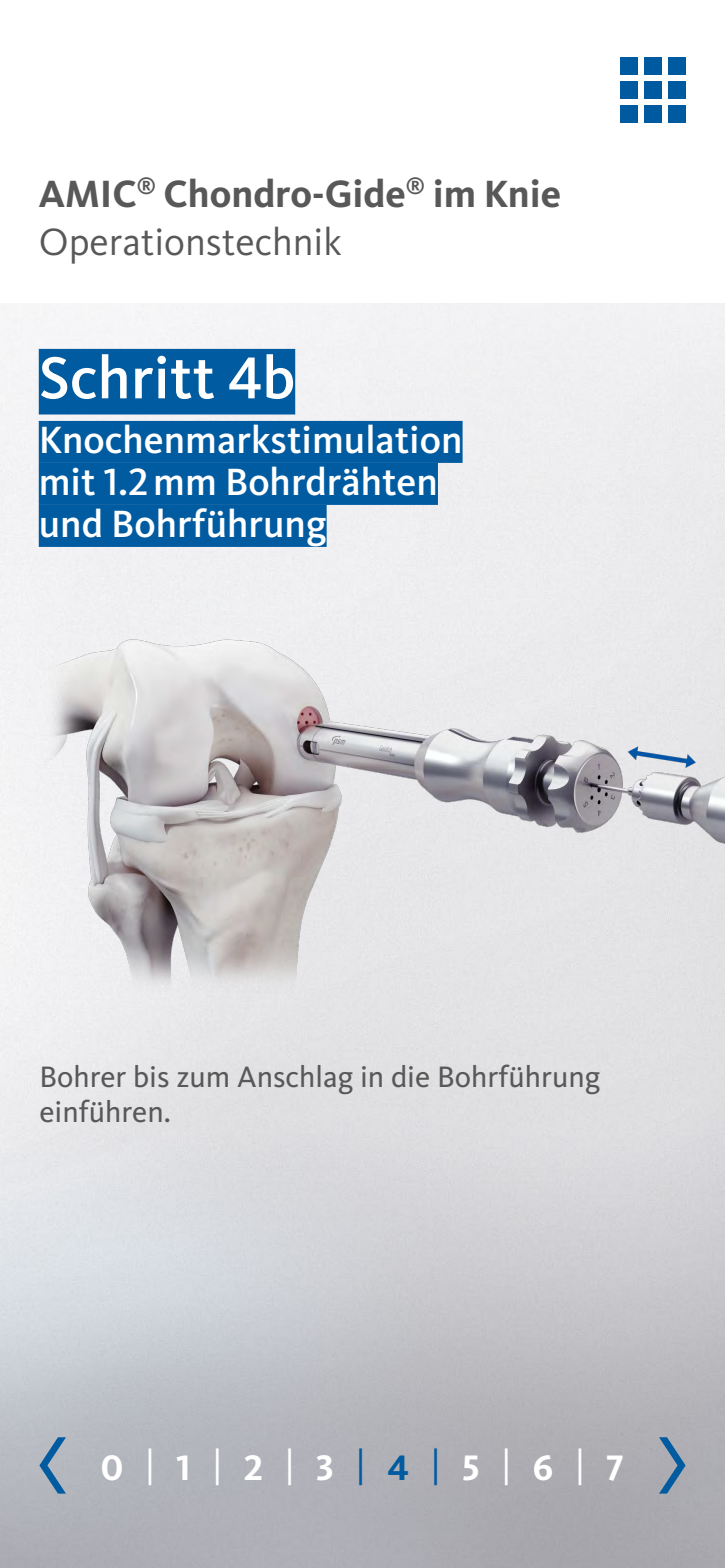
<style>
.page{position:relative;width:725px;height:1568px;background:#fff}
.page>*{position:absolute;margin:0;border:0;box-sizing:border-box;transform-origin:0 0}
.t1{font:500 61.25px "Kievit Pro";color:#fff}
.t2{font:500 39.38px/42px "Kievit Pro";color:#fff}
.t3{font:700 39.38px/48.1px "Kievit Pro";color:#585858}
.t4{font:700 36.75px "Kievit OT";color:#fff}
.t5{font:30.62px/35px "Kievit Pro";color:#585858}
.s1{font-weight:400}
.s2{font-weight:400;color:#005ba0}
.s3{color:#005ba0}
</style>
<div class="page">
<img style="left:0;top:303px;width:724px;height:1265px">
<div style="left:620px;top:106px;width:17px;height:17px;background:#005aa0"></div>
<div style="left:644px;top:106px;width:17px;height:17px;background:#005aa0"></div>
<div style="left:668px;top:106px;width:17px;height:17px;background:#005aa0"></div>
<div style="left:620px;top:82px;width:17px;height:17px;background:#005aa0"></div>
<div style="left:644px;top:82px;width:17px;height:17px;background:#005aa0"></div>
<div style="left:668px;top:82px;width:17px;height:17px;background:#005aa0"></div>
<div style="left:620px;top:57px;width:18px;height:18px;background:#005aa0"></div>
<div style="left:644px;top:57px;width:17px;height:18px;background:#005aa0"></div>
<div style="left:668px;top:57px;width:17px;height:18px;background:#005aa0"></div>
<svg style="left:39px;top:1437px;width:27px;height:57px;background:#809db6"></svg>
<svg style="left:659px;top:1437px;width:26px;height:57px"></svg>
<div style="left:39px;top:349px;width:256px;height:66px;background:#005ba0"></div>
<div style="left:39px;top:421px;width:423px;height:42px;background:#005ba0"></div>
<div style="left:39px;top:463px;width:399px;height:42px;background:#005ba0"></div>
<div style="left:39px;top:505px;width:287px;height:42px;background:#005ba0"></div>
<img style="left:0;top:554px;width:724px;height:454px">
<p class="t3" style="left:38px;top:169px;width:524px">AMIC<sup>®</sup> Chondro-Gide<sup>®</sup> im Knie<br><span class="s1">Operationstechnik</span></p>
<h1 class="t1" style="left:39px;top:341px;width:258px">Schritt 4b</h1>
<p class="t2" style="left:39px;top:419px;width:425px">Knochenmarkstimulation mit 1.2mm Bohrdrähten und Bohrführung</p>
<p class="t5" style="left:39px;top:1059px;width:562px">Bohrer bis zum Anschlag in die Bohrführung einführen.</p>
<p class="t4" style="left:101px;top:1446px;width:525px">0 <span class="s1">|</span> 1 <span class="s1">|</span> 2 <span class="s1">|</span> 3 <span class="s2">|</span> <span class="s3">4</span> <span class="s2">|</span> 5 <span class="s1">|</span> 6 <span class="s1">|</span> 7</p>
</div>
